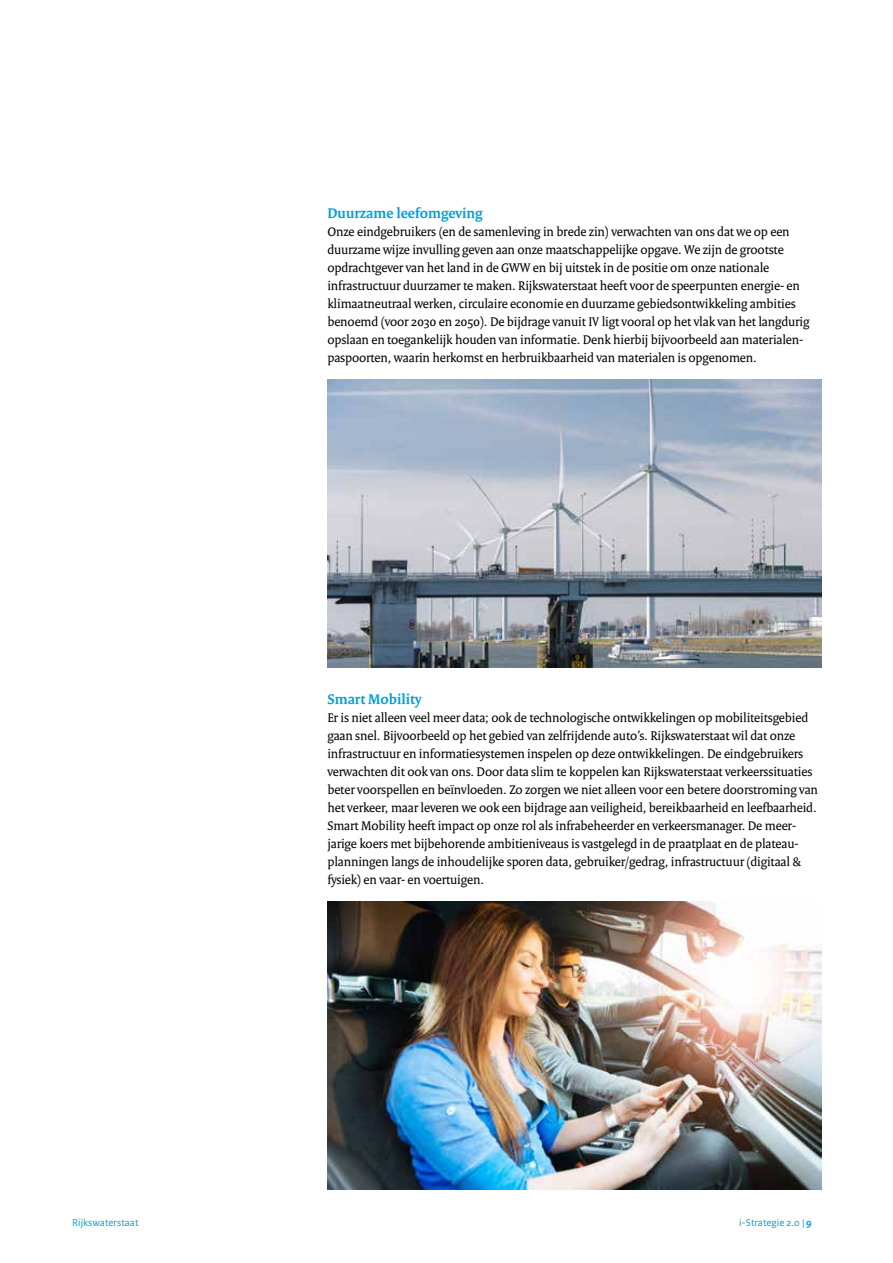
<style>
.page{position:relative;width:893px;height:1263px;background:#fff}
.page>*{position:absolute;margin:0;border:0;box-sizing:border-box;transform-origin:0 0}
.t1{font:700 15px "Rijksoverheid Serif";color:#009ede}
.t2{font:13.5px/18px "Rijksoverheid Serif";letter-spacing:-.01em;color:#000}
.t3{font:10.5px "Rijksoverheid Sans Text";color:#009ede}
.s1{font-weight:700}
</style>
<div class="page">
<img style="left:327px;top:380px;width:494px;height:288px">
<img style="left:327px;top:902px;width:494px;height:288px">
<p class="t3" style="left:72px;top:1216px;width:68px">Rijkswaterstaat</p>
<p class="t1" style="left:327px;top:204px;width:157px">Duurzame leefomgeving</p>
<p class="t2" style="left:327px;top:222px;width:484px">Onze eindgebruikers (en de samenleving in brede zin) verwachten van ons dat we op een duurzame wijze invulling geven aan onze maatschappelijke opgave. We zijn de grootste opdrachtgever van het land in de GWW en bij uitstek in de positie om onze nationale infrastructuur duurzamer te maken. Rijkswaterstaat heeft voor de speerpunten energie- en klimaatneutraal werken, circulaire economie en duurzame gebiedsontwikkeling ambities benoemd (voor 2030 en 2050). De bijdrage vanuit IV ligt vooral op het vlak van het langdurig opslaan en toegankelijk houden van informatie. Denk hierbij bijvoorbeeld aan materialen&shy;paspoorten, waarin herkomst en herbruikbaarheid van materialen is opgenomen.</p>
<p class="t1" style="left:327px;top:690px;width:96px">Smart Mobility</p>
<p class="t2" style="left:327px;top:708px;width:492px">Er is niet alleen veel meer data; ook de technologische ontwikkelingen op mobiliteitsgebied gaan snel. Bijvoorbeeld op het gebied van zelfrijdende auto’s. Rijkswaterstaat wil dat onze infrastructuur en informatiesystemen inspelen op deze ontwikkelingen. De eindgebruikers verwachten dit ook van ons. Door data slim te koppelen kan Rijkswaterstaat verkeerssituaties beter voorspellen en beïnvloeden. Zo zorgen we niet alleen voor een betere doorstroming van het verkeer, maar leveren we ook een bijdrage aan veiligheid, bereikbaarheid en leefbaarheid.<br>Smart Mobility heeft impact op onze rol als infrabeheerder en verkeersmanager. De meer&shy;jarige koers met bijbehorende ambitieniveaus is vastgelegd in de praatplaat en de plateau&shy;planningen langs de inhoudelijke sporen data, gebruiker/gedrag, infrastructuur (digitaal &amp; fysiek) en vaar- en voertuigen.</p>
<p class="t3" style="left:739px;top:1216px;width:74px">i-Strategie 2.0 | <span class="s1">9</span></p>
</div>
